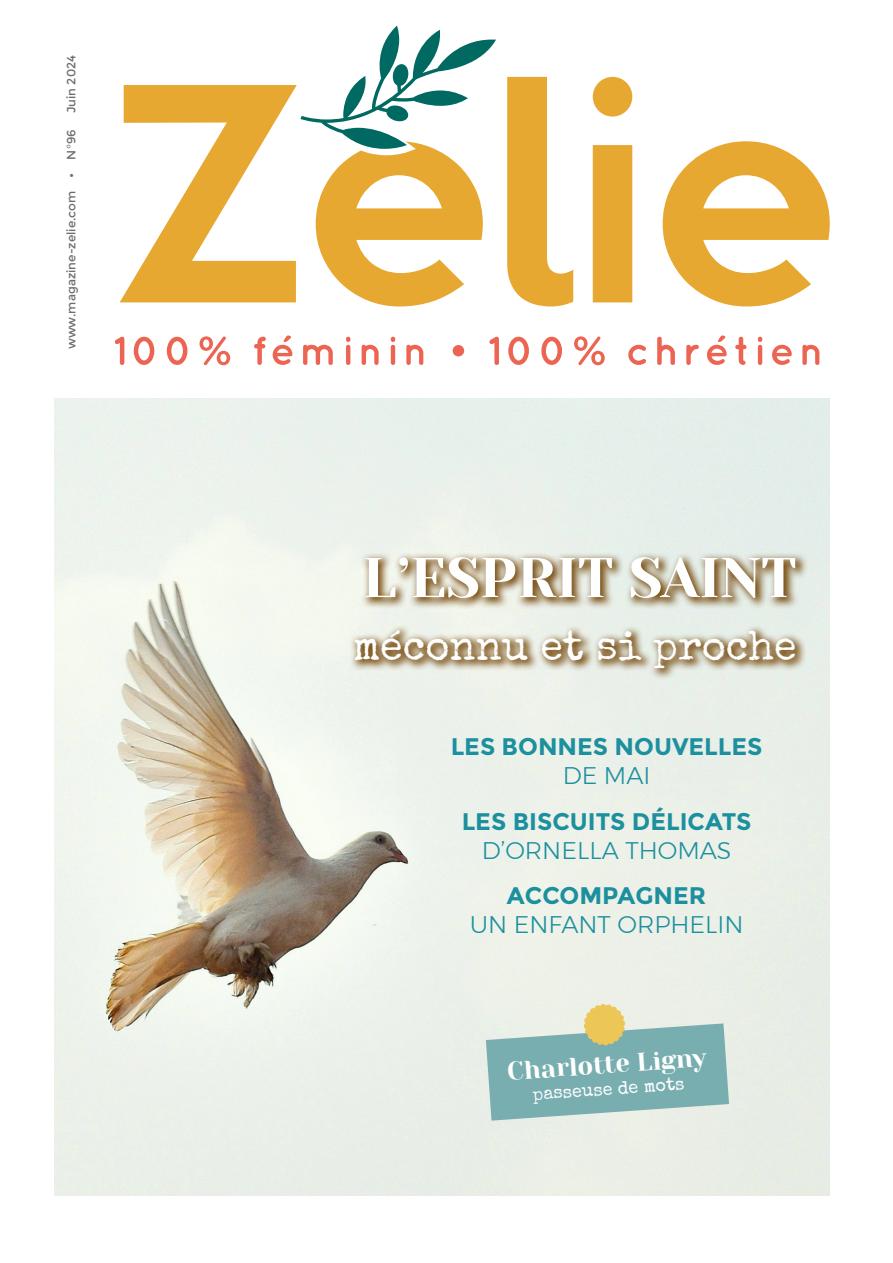
<style>
.page{position:relative;width:893px;height:1263px;background:#fff}
.page>*{position:absolute;margin:0;border:0;box-sizing:border-box;transform-origin:0 0}
.t1{font:55.8px "Yeseva One";color:#fff}
.t2{font:41.4px "Special Elite";color:#fff}
.t3{font:25.5px "Yeseva One";color:#fff}
.t4{font:700 24px "Montserrat";color:#1c909e}
.t5{font:300 24px "Montserrat";color:#1c909e}
.t6{font:18px "Special Elite";color:#fff}
.t7{font:12px "Montserrat";color:#706f6f}
</style>
<div class="page">
<img style="left:54px;top:399px;width:775px;height:796px">
<svg style="left:486px;top:1004px;width:243px;height:117px;background:#9fc2bc"></svg>
<div style="left:349px;top:552px;width:459px;height:128px;background:#704000;opacity:.92"></div>
<svg style="left:507px;top:77px;width:66px;height:229px"></svg>
<svg style="left:593px;top:77px;width:39px;height:225px"></svg>
<svg style="left:663px;top:141px;width:167px;height:165px"></svg>
<svg style="left:115px;top:337px;width:9px;height:28px"></svg>
<svg style="left:134px;top:337px;width:20px;height:28px"></svg>
<svg style="left:167px;top:337px;width:20px;height:28px"></svg>
<svg style="left:200px;top:336px;width:30px;height:29px"></svg>
<svg style="left:254px;top:337px;width:12px;height:28px"></svg>
<svg style="left:273px;top:335px;width:19px;height:30px"></svg>
<svg style="left:303px;top:345px;width:30px;height:20px"></svg>
<svg style="left:346px;top:337px;width:4px;height:28px"></svg>
<svg style="left:362px;top:345px;width:17px;height:20px"></svg>
<svg style="left:391px;top:337px;width:4px;height:28px"></svg>
<svg style="left:406px;top:345px;width:17px;height:20px"></svg>
<svg style="left:453px;top:345px;width:11px;height:11px"></svg>
<svg style="left:489px;top:337px;width:10px;height:28px"></svg>
<svg style="left:508px;top:337px;width:21px;height:28px"></svg>
<svg style="left:541px;top:337px;width:21px;height:28px"></svg>
<svg style="left:574px;top:336px;width:31px;height:29px"></svg>
<svg style="left:628px;top:345px;width:18px;height:20px"></svg>
<svg style="left:657px;top:337px;width:18px;height:28px"></svg>
<svg style="left:686px;top:345px;width:13px;height:20px"></svg>
<svg style="left:707px;top:335px;width:20px;height:30px"></svg>
<svg style="left:735px;top:337px;width:11px;height:28px"></svg>
<svg style="left:758px;top:337px;width:4px;height:28px"></svg>
<svg style="left:772px;top:345px;width:20px;height:20px"></svg>
<svg style="left:802px;top:345px;width:17px;height:20px"></svg>
<svg style="left:120px;top:26px;width:376px;height:280px"></svg>
<p class="t7" style="left:64px;top:113px;width:59px;rotate:-90deg">Juin 2024</p>
<p class="t7" style="left:64px;top:349px;width:221px;rotate:-90deg">www.magazine-zelie.com • N°96</p>
<h1 class="t1" style="left:363px;top:537px;width:435px">L’ESPRIT SAINT</h1>
<h2 class="t2" style="left:353px;top:619px;width:445px">méconnu et si proche</h2>
<p class="t4" style="left:451px;top:732px;width:313px">LES BONNES NOUVELLES</p>
<p class="t5" style="left:563px;top:757px;width:89px">DE MAI</p>
<p class="t4" style="left:462px;top:807px;width:291px">LES BISCUITS DÉLICATS</p>
<p class="t5" style="left:482px;top:832px;width:251px">D’ORNELLA THOMAS</p>
<p class="t4" style="left:507px;top:881px;width:201px">ACCOMPAGNER</p>
<p class="t5" style="left:470px;top:907px;width:275px">UN ENFANT ORPHELIN</p>
<p class="t3" style="left:506px;top:1052px;width:201px;rotate:-4deg">Charlotte Ligny</p>
<p class="t6" style="left:532px;top:1082px;width:154px;rotate:-4deg">passeuse de mots</p>
</div>
